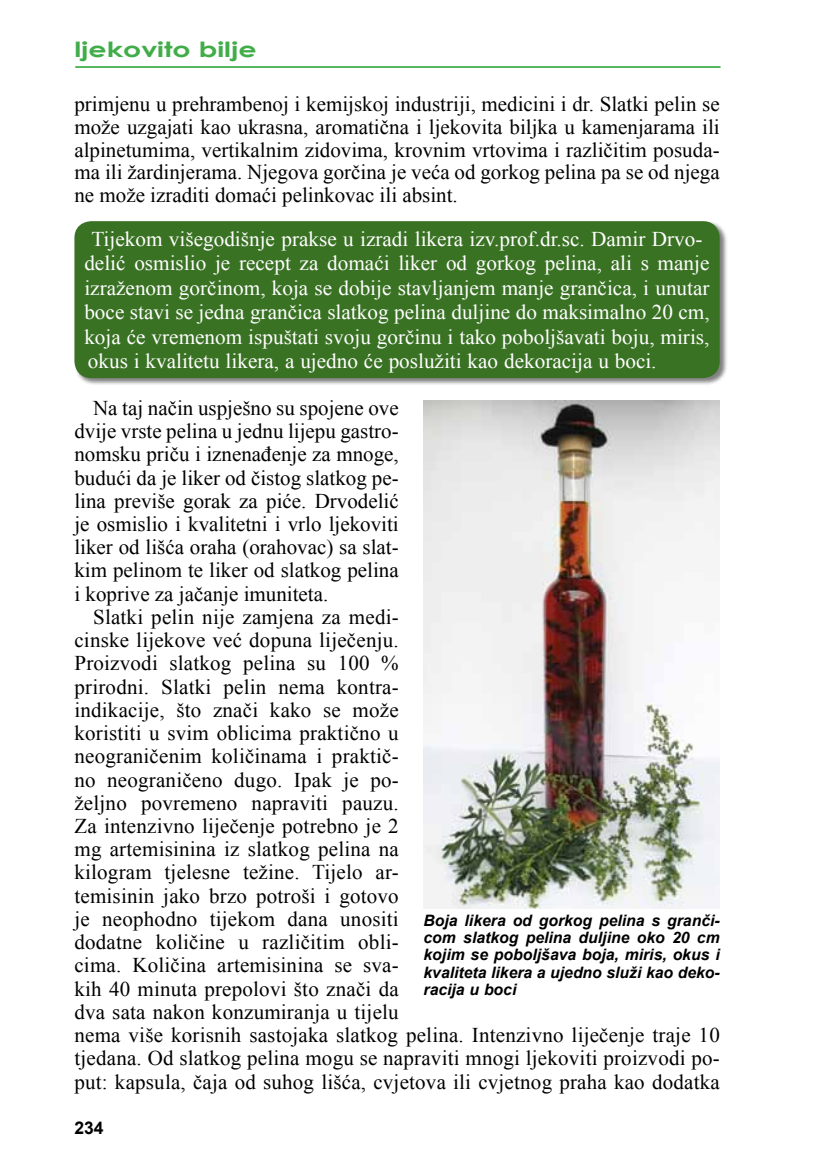
<style>
.page{position:relative;width:819px;height:1166px;background:#fff}
.page>*{position:absolute;margin:0;border:0;box-sizing:border-box;transform-origin:0 0}
.t1{font:21px/23.3px "Times New Roman";letter-spacing:.01em;color:#000;text-align:justify}
.t2{font:21px/24.5px "Times New Roman";color:#fff}
.t3{font:700 21px "Century Gothic";color:#41ad49;scale:1.35 1}
.t4{font:700 17.5px "Arial";color:#000}
.t5{font:italic 700 15.75px/17.3px "Arial";color:#000;text-align:justify}
</style>
<div class="page">
<hr style="left:75px;top:66px;width:645px;height:2px;background:#41ad49">
<div style="left:74px;top:221px;width:653px;height:165px;background:#000;opacity:.5"></div>
<div style="left:74px;top:221px;width:645px;height:157px;background:#3a7224;border-radius:17px"></div>
<img style="left:423px;top:400px;width:296px;height:508px">
<p class="t3" style="left:74px;top:34px;width:136px">ljekovito bilje</p>
<p class="t1" style="left:74px;top:92px;width:646px;line-height:22.8px">primjenu u prehrambenoj i kemijskoj industriji, medicini i dr. Slatki pelin se može uzgajati kao ukrasna, aromatična i ljekovita biljka u kamenjarama ili alpinetumima, vertikalnim zidovima, krovnim vrtovima i različitim posuda&shy;ma ili žardinjerama. Njegova gorčina je veća od gorkog pelina pa se od njega ne može izraditi domaći pelinkovac ili absint.</p>
<p class="t2" style="left:84px;top:226px;width:626px;text-indent:7px">Tijekom višegodišnje prakse u izradi likera izv.prof.dr.sc. Damir Drvo&shy;delić osmislio je recept za domaći liker od gorkog pelina, ali s manje izraženom gorčinom, koja se dobije stavljanjem manje grančica, i unutar boce stavi se jedna grančica slatkog pelina duljine do maksimalno 20 cm, koja će vremenom ispuštati svoju gorčinu i tako poboljšavati boju, miris, okus i kvalitetu likera, a ujedno će poslužiti kao dekoracija u boci.</p>
<p class="t1" style="left:74px;top:396px;width:326px;text-indent:19px">Na taj način uspješno su spojene ove dvije vrste pelina u jednu lijepu gastro&shy;nomsku priču i iznenađenje za mnoge, budući da je liker od čistog slatkog pe&shy;lina previše gorak za piće. Drvodelić je osmislio i kvalitetni i vrlo ljekoviti liker od lišća oraha (orahovac) sa slat&shy;kim pelinom te liker od slatkog pelina i koprive za jačanje imuniteta.</p>
<p class="t1" style="left:74px;top:605px;width:647px;text-align:left;text-indent:19px">Slatki pelin nije zamjena za medi-<br>cinske lijekove već dopuna liječenju.<br>Proizvodi slatkog pelina su 100 %<br>prirodni. Slatki pelin nema kontra-<br>indikacije, što znači kako se može<br>koristiti u svim oblicima praktično u<br>neograničenim količinama i praktič-<br>no neograničeno dugo. Ipak je po-<br>željno povremeno napraviti pauzu.<br>Za intenzivno liječenje potrebno je 2<br>mg artemisinina iz slatkog pelina na<br>kilogram tjelesne težine. Tijelo ar-<br>temisinin jako brzo potroši i gotovo<br>je neophodno tijekom dana unositi<br>dodatne količine u različitim obli-<br>cima. Količina artemisinina se sva-<br>kih 40 minuta prepolovi što znači da<br>dva sata nakon konzumiranja u tijelu<br>nema više korisnih sastojaka slatkog pelina. Intenzivno liječenje traje 10 tjedana. Od slatkog pelina mogu se napraviti mnogi ljekoviti proizvodi po&shy;put: kapsula, čaja od suhog lišća, cvjetova ili cvjetnog praha kao dodatka</p>
<p class="t5" style="left:423px;top:912px;width:298px">Boja likera od gorkog pelina s granči&shy;com slatkog pelina duljine oko 20 cm kojim se poboljšava boja, miris, okus i kvaliteta likera a ujedno služi kao deko&shy;racija u boci</p>
<p class="t4" style="left:74px;top:1116px;width:31px">234</p>
</div>
